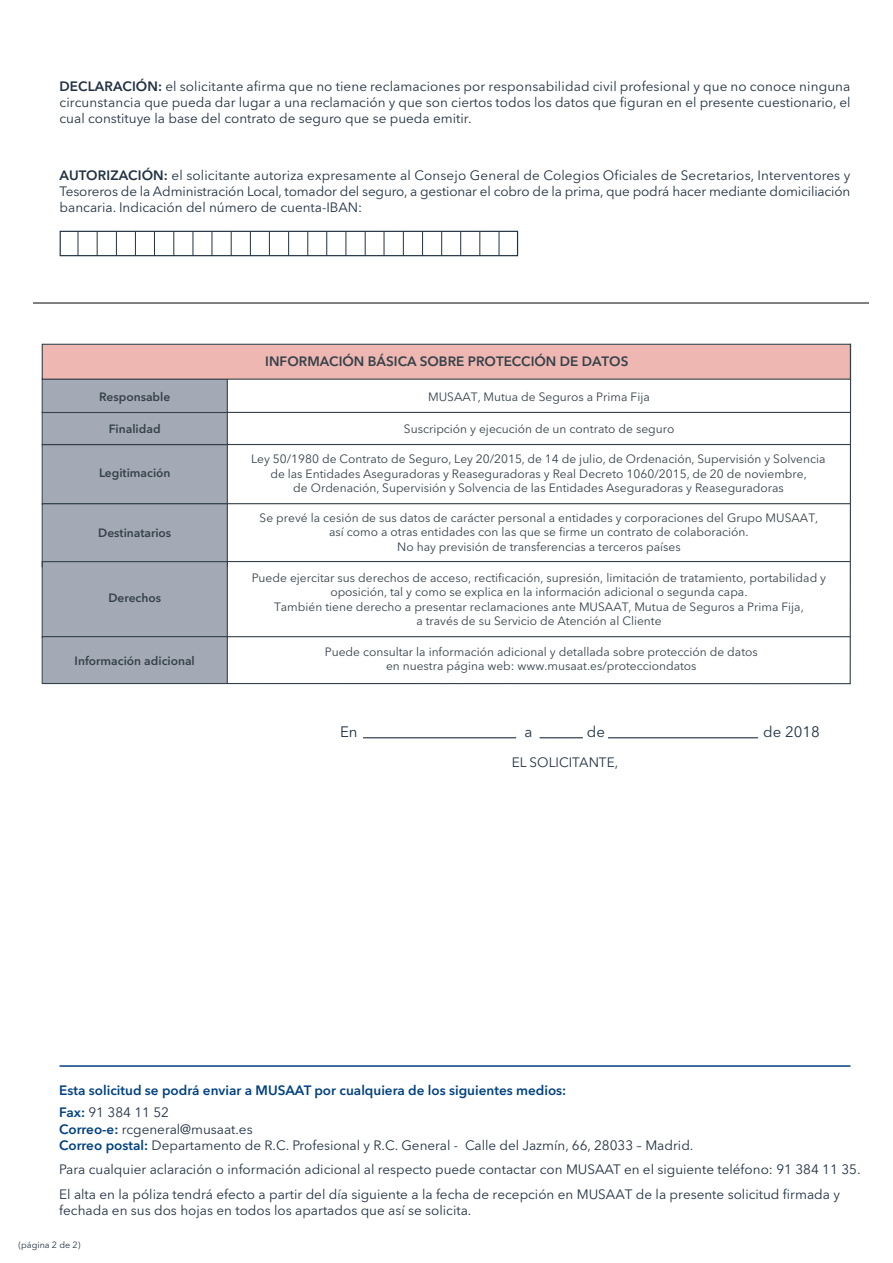
<style>
.page{position:relative;width:893px;height:1263px;background:#fff}
.page>*{position:absolute;margin:0;border:0;box-sizing:border-box;transform-origin:0 0}
.t1{font:15px "Avenir Next LT Pro";color:#213242}
.t2{font:13.5px/16.2px "Avenir Next LT Pro";color:#213242;text-align:justify}
.t3{font:600 13.5px/22.8px "Avenir Next LT Pro";color:#014181}
.t4{font:600 13.5px "Avenir Next LT Pro";color:#35424a}
.t5{font:12px/14.4px "Avenir Next LT Pro";color:#35424a;text-align:center}
.t6{font:600 12px "Avenir Next LT Pro";color:#35424a}
.t7{font:9px "Avenir Next LT Pro";color:#213242}
.s1{font-weight:600}
.s2{font-weight:400;color:#213242}
.s3{font-weight:600;color:#014181}
</style>
<div class="page">
<div style="left:60px;top:231px;width:458px;height:25px;border:1px solid #213242"></div>
<svg style="left:78px;top:231px;width:1px;height:25px"></svg>
<svg style="left:97px;top:231px;width:1px;height:25px"></svg>
<svg style="left:116px;top:232px;width:1px;height:24px"></svg>
<svg style="left:135px;top:231px;width:1px;height:25px"></svg>
<svg style="left:154px;top:231px;width:1px;height:25px"></svg>
<svg style="left:173px;top:231px;width:1px;height:25px"></svg>
<svg style="left:193px;top:231px;width:1px;height:25px"></svg>
<svg style="left:212px;top:231px;width:1px;height:25px"></svg>
<svg style="left:231px;top:232px;width:1px;height:24px"></svg>
<svg style="left:250px;top:231px;width:1px;height:25px"></svg>
<svg style="left:269px;top:231px;width:1px;height:24px"></svg>
<svg style="left:288px;top:231px;width:1px;height:25px"></svg>
<svg style="left:307px;top:231px;width:1px;height:25px"></svg>
<svg style="left:326px;top:231px;width:1px;height:25px"></svg>
<svg style="left:384px;top:231px;width:1px;height:24px"></svg>
<svg style="left:346px;top:231px;width:1px;height:25px"></svg>
<svg style="left:365px;top:231px;width:1px;height:25px"></svg>
<svg style="left:403px;top:231px;width:1px;height:25px"></svg>
<svg style="left:422px;top:231px;width:1px;height:25px"></svg>
<svg style="left:460px;top:232px;width:1px;height:24px"></svg>
<svg style="left:441px;top:231px;width:1px;height:24px"></svg>
<svg style="left:479px;top:232px;width:1px;height:24px"></svg>
<svg style="left:499px;top:231px;width:1px;height:24px"></svg>
<hr style="left:60px;top:1065px;width:790px;height:2px;background:#014181">
<hr style="left:363px;top:737px;width:153px;height:1px;background:#213242">
<hr style="left:540px;top:737px;width:43px;height:1px;background:#213242">
<hr style="left:608px;top:737px;width:150px;height:1px;background:#213242">
<hr style="left:33px;top:302px;width:836px;height:2px;background:#231f20">
<div style="left:59px;top:340px;width:140px;height:19px;background:linear-gradient(to right,#fff,#fff)"></div>
<div style="left:43px;top:413px;width:184px;height:31px;background:#a4aab5"></div>
<div style="left:43px;top:379px;width:184px;height:33px;background:#a4aab5"></div>
<div style="left:42px;top:378px;width:186px;height:35px;border:1px solid #35424a"></div>
<div style="left:43px;top:345px;width:807px;height:34px;background:#efb7b2"></div>
<div style="left:42px;top:344px;width:809px;height:36px;border:1px solid #35424a"></div>
<div style="left:43px;top:445px;width:184px;height:58px;background:#a4aab5"></div>
<div style="left:42px;top:444px;width:186px;height:60px;border:1px solid #35424a"></div>
<div style="left:43px;top:504px;width:184px;height:62px;background:#a4aab5"></div>
<div style="left:42px;top:503px;width:186px;height:64px;border:1px solid #35424a"></div>
<div style="left:43px;top:562px;width:184px;height:75px;background:#a4aab5"></div>
<div style="left:42px;top:561px;width:186px;height:77px;border:1px solid #35424a"></div>
<div style="left:43px;top:637px;width:184px;height:46px;background:#a4aab5"></div>
<div style="left:42px;top:636px;width:186px;height:48px;border:1px solid #35424a"></div>
<hr style="left:227px;top:683px;width:624px;height:1px;background:#35424a">
<hr style="left:228px;top:561px;width:622px;height:1px;background:#35424a">
<hr style="left:228px;top:636px;width:622px;height:1px;background:#35424a">
<hr style="left:228px;top:444px;width:622px;height:1px;background:#35424a">
<hr style="left:228px;top:412px;width:622px;height:1px;background:#35424a">
<hr style="left:850px;top:344px;width:1px;height:340px;background:#35424a">
<hr style="left:228px;top:503px;width:622px;height:1px;background:#35424a">
<p class="t2" style="left:60px;top:80px;width:792px"><span class="s1">DECLARACIÓN:</span> el solicitante afirma que no tiene reclamaciones por responsabilidad civil profesional y que no conoce ninguna circunstancia que pueda dar lugar a una reclamación y que son ciertos todos los datos que figuran en el presente cuestionario, el cual constituye la base del contrato de seguro que se pueda emitir.</p>
<p class="t2" style="left:60px;top:168px;width:792px"><span class="s1">AUTORIZACIÓN:</span> el solicitante autoriza expresamente al Consejo General de Colegios oficiales de Secretarios, Interventores y Tesoreros de la Administración Local, tomador del seguro, a gestionar el cobro de la prima, que podrá hacer mediante domiciliación bancaria. Indicación del número de cuenta-IBAn:</p>
<p class="t4" style="left:265px;top:356px;width:365px">INFORMACIÓN BÁSICA SOBRE PROTECCIÓN DE DATOS</p>
<p class="t6" style="left:99px;top:393px;width:73px">Responsable</p>
<p class="t5" style="left:428px;top:391px;width:223px">MUSAAT, Mutua de Seguros a Prima Fija</p>
<p class="t6" style="left:109px;top:424px;width:53px">Finalidad</p>
<p class="t5" style="left:404px;top:423px;width:272px">Suscripción y ejecución de un contrato de seguro</p>
<p class="t6" style="left:99px;top:468px;width:73px">Legitimación</p>
<p class="t5" style="left:251px;top:453px;width:576px">Ley 50/1980 de Contrato de Seguro, Ley 20/2015, de 14 de julio, de Ordenación, Supervisión y Solvencia de las Entidades Aseguradoras y Reaseguradoras y Real Decreto 1060/2015, de 20 de noviembre,<br>de Ordenación, Supervisión y Solvencia de las Entidades Aseguradoras y Reaseguradoras</p>
<p class="t5" style="left:260px;top:512px;width:560px">Se prevé la cesión de sus datos de carácter personal a entidades y corporaciones del Grupo MUSAAT, así como a otras entidades con las que se firme un contrato de colaboración.<br>No hay previsión de transferencias a terceros países</p>
<p class="t5" style="left:252px;top:572px;width:576px">Puede ejercitar sus derechos de acceso, rectificación, supresión, limitación de tratamiento, portabilidad y oposición, tal y como se explica en la información adicional o segunda capa.<br>También tiene derecho a presentar reclamaciones ante MUSAAT, Mutua de Seguros a Prima Fija,<br>a través de su Servicio de Atención al Cliente</p>
<p class="t6" style="left:98px;top:528px;width:75px">Destinatarios</p>
<p class="t6" style="left:108px;top:594px;width:54px">Derechos</p>
<p class="t6" style="left:75px;top:657px;width:122px">Información adicional</p>
<p class="t5" style="left:325px;top:646px;width:434px">Puede consultar la información adicional y detallada sobre protección de datos en nuestra página web: www.musaat.es/protecciondatos</p>
<p class="t1" style="left:340px;top:726px;width:19px">En</p>
<p class="t1" style="left:524px;top:726px;width:10px">a</p>
<p class="t1" style="left:587px;top:726px;width:20px">de</p>
<p class="t2" style="left:512px;top:755px;width:108px">EL SoLICITAnTE,</p>
<p class="t1" style="left:763px;top:726px;width:58px">de 2018</p>
<p class="t3" style="left:59px;top:1080px;width:509px">Esta solicitud se podrá enviar a MUSAAT por cualquiera de los siguientes medios:<br>Fax: <span class="s2">91 384 11 52</span></p>
<p class="t2" style="left:59px;top:1122px;width:636px"><span class="s3">Correo-e:</span> rcgeneral@musaat.es<br><span class="s3">Correo postal:</span> Departamento de R.C. Profesional y R.C. General - Calle del Jazmín, 66, 28033 – Madrid.</p>
<p class="t2" style="left:59px;top:1158px;width:803px;line-height:24.9px">Para cualquier aclaración o información adicional al respecto puede contactar con MUSAAT en el siguiente teléfono: 91 384 11 35.<br>El alta en la póliza tendrá efecto a partir del día siguiente a la fecha de recepción en MUSAAT de la presente solicitud firmada y</p>
<p class="t2" style="left:59px;top:1204px;width:414px">fechada en sus dos hojas en todos los apartados que así se solicita.</p>
<p class="t7" style="left:19px;top:1242px;width:63px">(página 2 de 2)</p>
</div>
